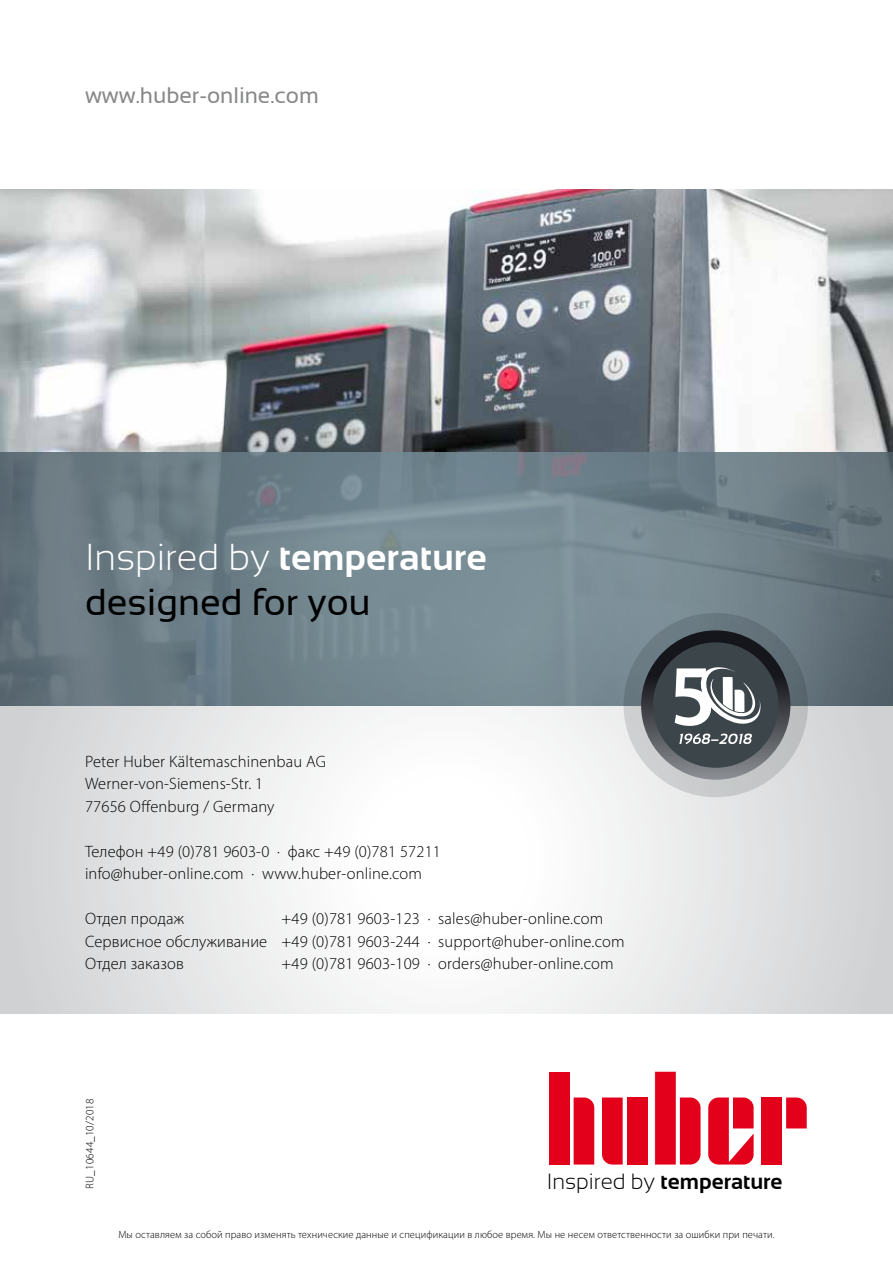
<style>
.page{position:relative;width:893px;height:1263px;background:#fff}
.page>*{position:absolute;margin:0;border:0;box-sizing:border-box;transform-origin:0 0}
.t1{font:600 87px "Myriad Pro";color:#fff}
.t2{font:37.5px/45px "Sansation";color:#000}
.t3{font:22.5px "Sansation";color:#87888a}
.t4{font:700 22.05px "Sansation";color:#000}
.t5{font:300 16.5px/22.5px "Myriad Pro";letter-spacing:.01em;color:#000}
.t6{font:300 11.25px "Myriad Pro";letter-spacing:.01em;color:#000}
.t7{font:300 10.5px "Myriad Pro";letter-spacing:.01em;color:#000}
.s1{font-weight:300;color:#fff}
.s2{font-weight:700;color:#fff}
.s3{font-weight:300}
</style>
<div class="page">
<svg style="left:0;top:705px;width:893px;height:308px"></svg>
<img style="left:0;top:190px;width:893px;height:262px">
<svg style="left:0;top:452px;width:893px;height:253px;background:#6f818a"></svg>
<svg style="left:624px;top:613px;width:184px;height:184px;background:#959da2"></svg>
<svg style="left:641px;top:630px;width:149px;height:150px;background:#43454a"></svg>
<div style="left:653px;top:642px;width:125px;height:126px;background:#3b454a;border-radius:50%"></div>
<svg style="left:679px;top:733px;width:73px;height:11px"></svg>
<svg style="left:700px;top:667px;width:61px;height:57px"></svg>
<div style="left:549px;top:1072px;width:20px;height:92px;background:#e2001a"></div>
<svg style="left:574px;top:1097px;width:20px;height:67px"></svg>
<svg style="left:602px;top:1097px;width:21px;height:67px"></svg>
<div style="left:627px;top:1097px;width:20px;height:67px;background:#e2001a"></div>
<div style="left:761px;top:1097px;width:21px;height:67px;background:#e2001a"></div>
<svg style="left:786px;top:1097px;width:21px;height:31px"></svg>
<svg style="left:655px;top:1072px;width:45px;height:92px"></svg>
<svg style="left:708px;top:1097px;width:46px;height:67px"></svg>
<h3 class="t3" style="left:85px;top:83px;width:235px">www.huber-online.com</h3>
<h2 class="t2" style="left:85px;top:534px;width:403px"><span class="s1">Inspired by</span> <span class="s2">temperature </span>designed for you</h2>
<p class="t5" style="left:85px;top:750px;width:243px">Peter Huber Kältemaschinenbau AG<br>Werner-von-Siemens-Str. 1<br>77656 Offenburg / Germany</p>
<p class="t5" style="left:85px;top:840px;width:357px">Телефон +49 (0)781 9603-0 · факс +49 (0)781 57211 info@huber-online.com · www.huber-online.com</p>
<p class="t5" style="left:85px;top:907px;width:100px">Отдел продаж</p>
<p class="t5" style="left:85px;top:907px;width:541px;text-indent:196px">+49 (0)781 9603-123 · sales@huber-online.com<br>Сервисное обслуживание +49 (0)781 9603-244 · support@huber-online.com<br>Отдел заказов</p>
<p class="t5" style="left:282px;top:952px;width:334px">+49 (0)781 9603-109 · orders@huber-online.com</p>
<h1 class="t1" style="left:671px;top:640px;width:57px">5</h1>
<p class="t6" style="left:83px;top:1188px;width:92px;rotate:-90deg">RU_10644_10/2018</p>
<h3 class="t4" style="left:547px;top:1168px;width:237px"><span class="s3">Inspired by</span> temperature</h3>
<p class="t7" style="left:118px;top:1228px;width:658px">Мы оставляем за собой право изменять технические данные и спецификации в любое время. Мы не несем ответственности за ошибки при печати.</p>
</div>
